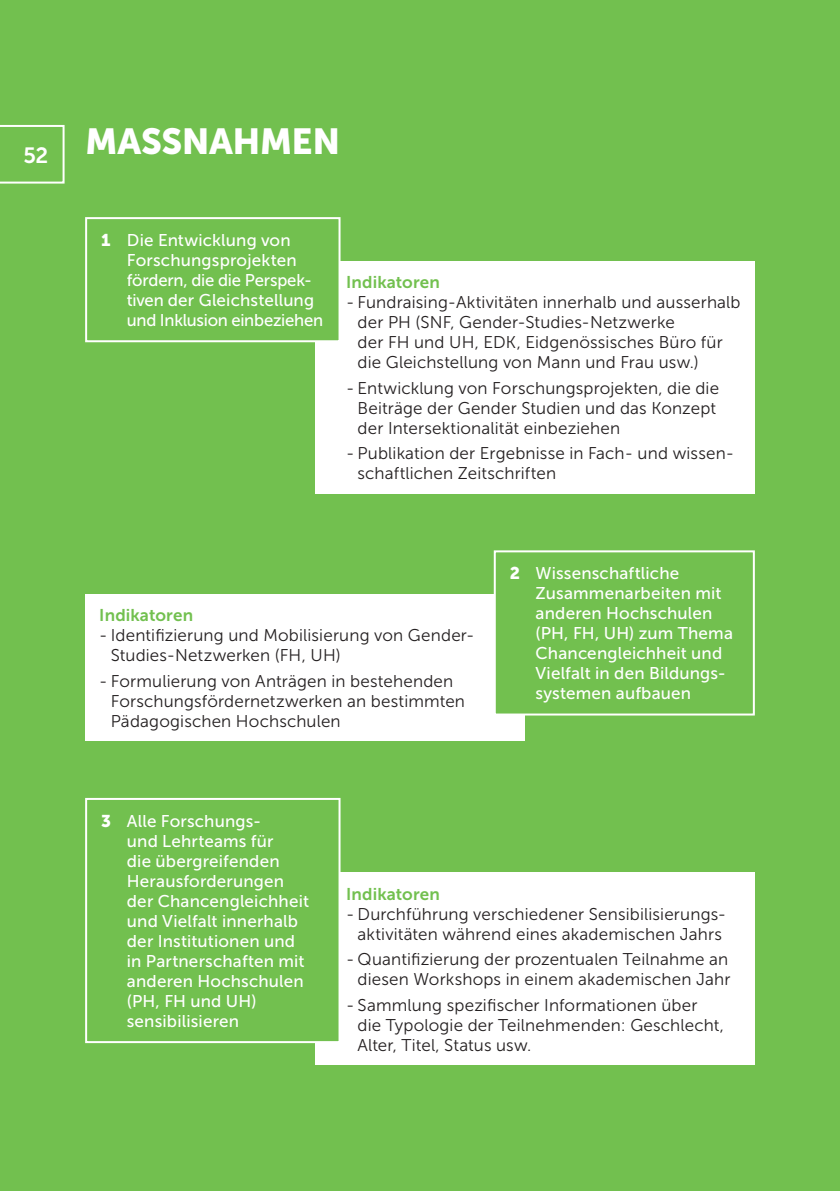
<style>
.page{position:relative;width:840px;height:1191px;background:#fff}
.page>*{position:absolute;margin:0;border:0;box-sizing:border-box;transform-origin:0 0}
.t1{font:36px "Museo Sans 900";letter-spacing:-.015em;color:#fff}
.t2{font:22px "Museo Sans 700";color:#fff}
.t3{font:17px/20px "Museo Sans 300";letter-spacing:.01em;color:#231f20}
.t4{font:17px/20px "Museo Sans 500";letter-spacing:.01em;color:#fff}
.t5{font:17px "Museo Sans 700";letter-spacing:.005em;color:#72c04f}
.s1{font-family:"Museo Sans 900"}
</style>
<div class="page">
<div style="left:0;top:0;width:839px;height:1191px;background:#72c04f"></div>
<div style="left:315px;top:261px;width:439px;height:232px;background:#fff"></div>
<div style="left:86px;top:218px;width:253px;height:123px;background:#72c04f"></div>
<div style="left:85px;top:217px;width:255px;height:125px;border:2px solid #fff"></div>
<div style="left:85px;top:594px;width:439px;height:147px;background:#fff"></div>
<div style="left:494px;top:551px;width:259px;height:163px;background:#72c04f"></div>
<div style="left:493px;top:550px;width:261px;height:165px;border:2px solid #fff"></div>
<div style="left:315px;top:872px;width:439px;height:193px;background:#fff"></div>
<div style="left:86px;top:799px;width:253px;height:243px;background:#72c04f"></div>
<div style="left:85px;top:798px;width:255px;height:245px;border:2px solid #fff"></div>
<svg style="left:0;top:125px;width:65px;height:59px"></svg>
<p class="t2" style="left:23px;top:143px;width:26px">52</p>
<h1 class="t1" style="left:85px;top:121px;width:256px">MASSNAHMEN</h1>
<p class="t4" style="left:127px;top:230px;width:198px;text-indent:-26px"><span class="s1">1</span> Die Entwicklung von<br>Forschungsprojekten fördern, die die Perspek&shy;tiven der Gleichstellung und Inklusion einbeziehen</p>
<p class="t5" style="left:346px;top:273px;width:95px">Indikatoren</p>
<p class="t3" style="left:357px;top:292px;width:384px;text-indent:-11px">- Fundraising-Aktivitäten innerhalb und ausserhalb der PH (SNF, Gender-Studies-Netzwerke<br>der FH und UH, EDK, Eidgenössisches Büro für die Gleichstellung von Mann und Frau usw.)</p>
<p class="t3" style="left:357px;top:378px;width:363px;text-indent:-11px">- Entwicklung von Forschungsprojekten, die die<br>Beiträge der Gender Studien und das Konzept der Intersektionalität einbeziehen</p>
<p class="t3" style="left:357px;top:444px;width:378px;text-indent:-11px">- Publikation der Ergebnisse in Fach- und wissen&shy;schaftlichen Zeitschriften</p>
<p class="t5" style="left:99px;top:606px;width:95px">Indikatoren</p>
<p class="t3" style="left:111px;top:625px;width:365px;text-indent:-11px">- Identifizierung und Mobilisierung von Gender-<br>Studies-Netzwerken (FH, UH)</p>
<p class="t3" style="left:111px;top:671px;width:355px;text-indent:-11px">- Formulierung von Anträgen in bestehenden<br>Forschungsfördernetzwerken an bestimmten<br>Pädagogischen Hochschulen</p>
<p class="t4" style="left:535px;top:563px;width:199px;text-indent:-26px"><span class="s1">2</span> Wissenschaftliche<br>Zusammenarbeiten mit anderen Hochschulen (PH, FH, UH) zum Thema<br>Chancengleichheit und<br>Vielfalt in den Bildungs&shy;systemen aufbauen</p>
<p class="t4" style="left:127px;top:811px;width:184px;text-indent:-26px"><span class="s1">3</span> Alle Forschungs-<br>und Lehrteams für<br>die übergreifenden<br>Herausforderungen der Chancengleichheit und Vielfalt innerhalb der Institutionen und in Partnerschaften mit anderen Hochschulen (PH, FH und UH) sensibilisieren</p>
<p class="t5" style="left:346px;top:884px;width:95px">Indikatoren</p>
<p class="t3" style="left:346px;top:903px;width:381px;text-align:center">- Durchführung verschiedener Sensibilisierungs&shy;aktivitäten während eines akademischen Jahrs</p>
<p class="t3" style="left:346px;top:949px;width:385px;text-align:right">- Quantifizierung der prozentualen Teilnahme an diesen Workshops in einem akademischen Jahr</p>
<p class="t3" style="left:357px;top:995px;width:368px;text-indent:-11px">- Sammlung spezifischer Informationen über die Typologie der Teilnehmenden: Geschlecht,<br>Alter, Titel, Status usw.</p>
</div>
